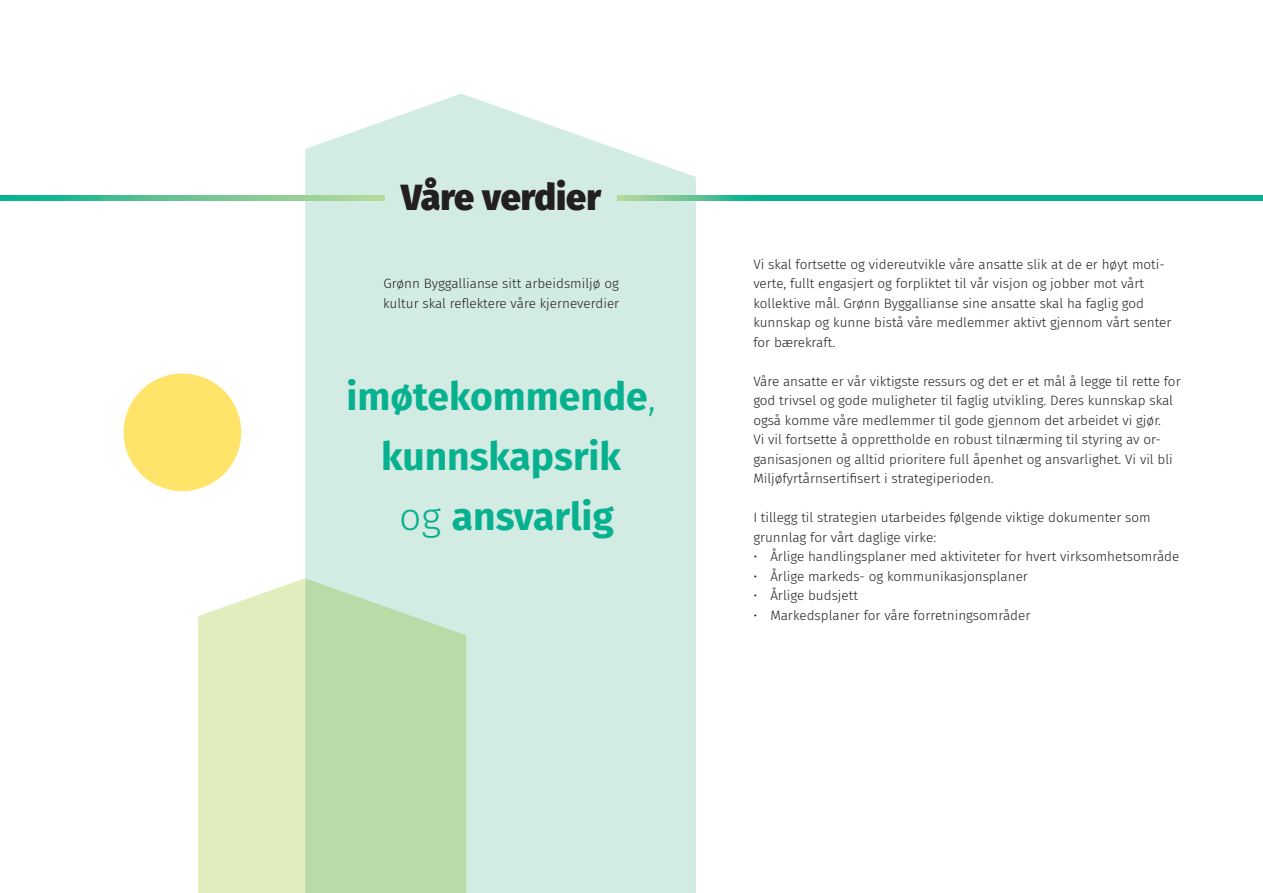
<style>
.page{position:relative;width:1263px;height:893px;background:#fff}
.page>*{position:absolute;margin:0;border:0;box-sizing:border-box;transform-origin:0 0}
.punktliste{font:700 39px "Fira Sans";color:#07b18f}
.Tittel_24_pt_bold{font:900 36px "Fira Sans";color:#231f20}
.Brødtekst{font:300 13.5px/19.5px "Fira Sans";color:#231f20}
.s1{font-weight:300}
</style>
<div class="page">
<div style="left:305px;top:94px;width:391px;height:799px;background:#d2ebe3"></div>
<svg style="left:198px;top:578px;width:268px;height:315px;background:#cce2b5"></svg>
<svg style="left:0;top:196px;width:384px;height:5px;background:#63c494"></svg>
<svg style="left:617px;top:196px;width:646px;height:5px;background:#1bb590"></svg>
<div style="left:124px;top:373px;width:117px;height:118px;background:#ffe469;border-radius:50%"></div>
<p class="Tittel_24_pt_bold" style="left:401px;top:165px;width:201px">Våre verdier</p>
<p class="Brødtekst" style="left:383px;top:273px;width:238px">Grønn Byggallianse sitt arbeidsmiljø og kultur skal reflektere våre kjerneverdier</p>
<p class="punktliste" style="left:346px;top:364px;width:311px">imøtekommende<span class="s1">,</span></p>
<p class="punktliste" style="left:381px;top:424px;width:241px">kunnskapsrik</p>
<p class="punktliste" style="left:399px;top:484px;width:216px"><span class="s1">og</span> ansvarlig</p>
<p class="Brødtekst" style="left:753px;top:254px;width:420px">Vi skal fortsette og videreutvikle våre ansatte slik at de er høyt moti&shy;verte, fullt engasjert og forpliktet til vår visjon og jobber mot vårt kollektive mål. Grønn Byggallianse sine ansatte skal ha faglig god kunnskap og kunne bistå våre medlemmer aktivt gjennom vårt senter for bærekraft.</p>
<p class="Brødtekst" style="left:753px;top:371px;width:429px">Våre ansatte er vår viktigste ressurs og det er et mål å legge til rette for god trivsel og gode muligheter til faglig utvikling. Deres kunnskap skal også komme våre medlemmer til gode gjennom det arbeidet vi gjør.</p>
<p class="Brødtekst" style="left:753px;top:429px;width:421px">Vi vil fortsette å opprettholde en robust tilnærming til styring av or&shy;ganisasjonen og alltid prioritere full åpenhet og ansvarlighet. Vi vil bli<br>Miljøfyrtårnsertifisert i strategiperioden.</p>
<p class="Brødtekst" style="left:753px;top:507px;width:399px">I tillegg til strategien utarbeides følgende viktige dokumenter som grunnlag for vårt daglige virke:</p>
<p class="Brødtekst" style="left:753px;top:546px;width:428px">• Årlige handlingsplaner med aktiviteter for hvert virksomhetsområde</p>
<p class="Brødtekst" style="left:753px;top:566px;width:276px">• Årlige markeds- og kommunikasjonsplaner</p>
<p class="Brødtekst" style="left:753px;top:585px;width:106px">• Årlige budsjett</p>
<p class="Brødtekst" style="left:753px;top:605px;width:279px">• Markedsplaner for våre forretningsområder</p>
</div>
